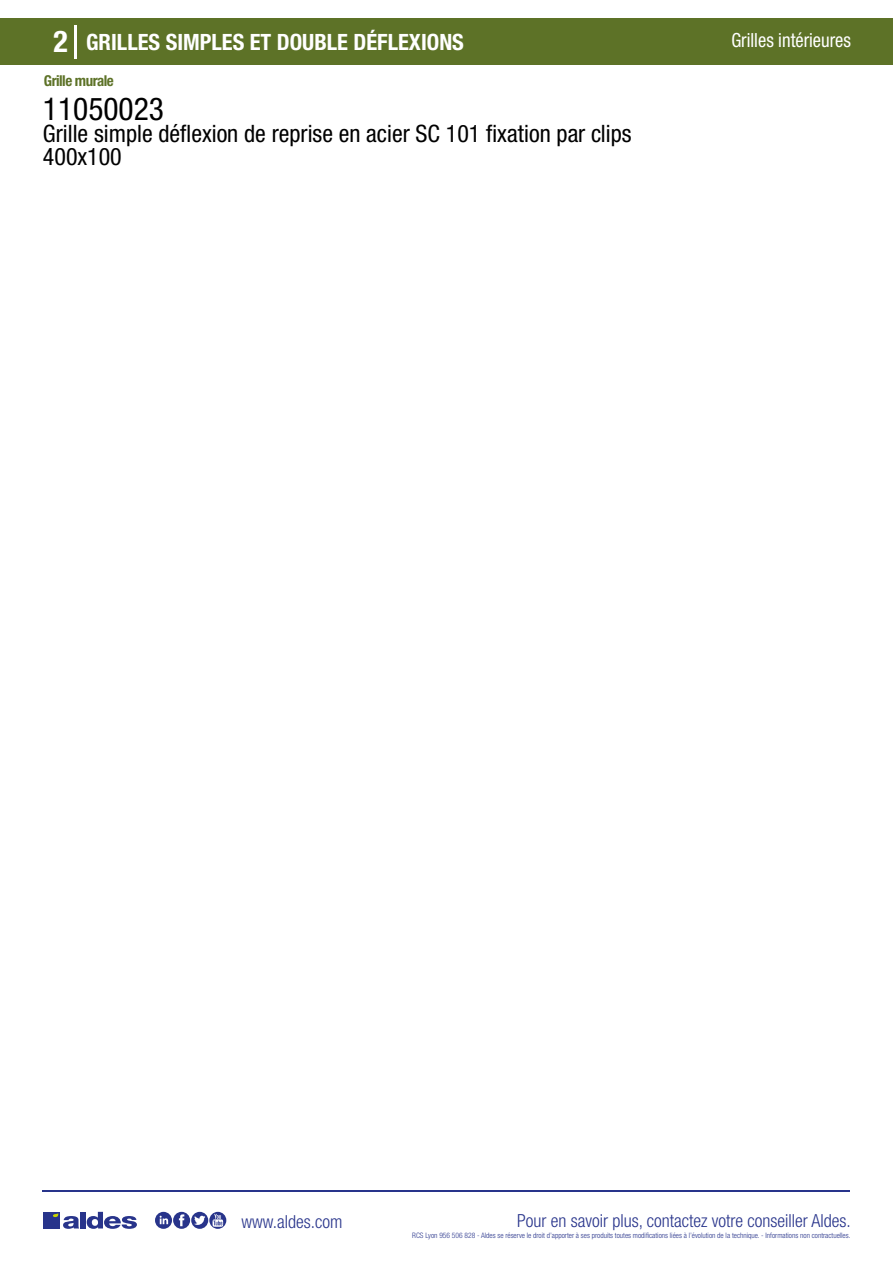
<style>
.page{position:relative;width:893px;height:1263px;background:#fff}
.page>*{position:absolute;margin:0;border:0;box-sizing:border-box;transform-origin:0 0}
.t1{font:condensed 31.5px "Helvetica Neue LT Std";color:#000}
.t2{font:700 condensed 30px "Helvetica Neue LT Std";color:#fff}
.t3{font:condensed 24px/22.5px "Helvetica Neue LT Std";color:#000}
.t4{font:700 condensed 22.5px "Helvetica Neue LT Std";color:#fff}
.t5{font:condensed 19.5px "Helvetica Neue LT Std";color:#fff;scale:.95 1}
.t6{font:300 condensed 18px "Helvetica Neue";color:#28348b}
.t7{font:700 condensed 15px "Helvetica Neue LT Std";letter-spacing:-.035em;color:#5d7227}
.t8{font:300 condensed 7.5px "Helvetica Neue";color:#28348b}
</style>
<div class="page">
<div style="left:0;top:18px;width:893px;height:46px;background:#5d7227"></div>
<hr style="left:74px;top:25px;width:2px;height:33px;background:#fff">
<hr style="left:43px;top:1190px;width:807px;height:1px;background:#28348b">
<svg style="left:155px;top:1212px;width:71px;height:17px"></svg>
<div style="left:43px;top:1212px;width:17px;height:16px;background:#28348b"></div>
<div style="left:80px;top:1212px;width:6px;height:16px;background:#28348b"></div>
<svg style="left:87px;top:1212px;width:50px;height:17px"></svg>
<svg style="left:53px;top:1213px;width:26px;height:16px"></svg>
<h2 class="t2" style="left:54px;top:24px;width:16px">2</h2>
<h3 class="t4" style="left:86px;top:28px;width:379px">GRILLES SIMPLES ET DOUBLE DÉFLEXIONS</h3>
<h3 class="t5" style="left:731px;top:29px;width:127px">Grilles intérieures</h3>
<h3 class="t7" style="left:44px;top:71px;width:72px">Grille murale</h3>
<h1 class="t1" style="left:43px;top:91px;width:122px">11050023</h1>
<h3 class="t3" style="left:43px;top:123px;width:590px">Grille simple déflexion de reprise en acier SC 101 fixation par clips<br>400x100</h3>
<h3 class="t6" style="left:241px;top:1211px;width:102px">www.aldes.com</h3>
<h3 class="t6" style="left:517px;top:1211px;width:335px">Pour en savoir plus, contactez votre conseiller Aldes.</h3>
<p class="t8" style="left:412px;top:1230px;width:440px">RCS Lyon 956 506 828 - Aldes se réserve le droit d’apporter à ses produits toutes modifications liées à l’évolution de la technique. - Informations non contractuelles.</p>
</div>
